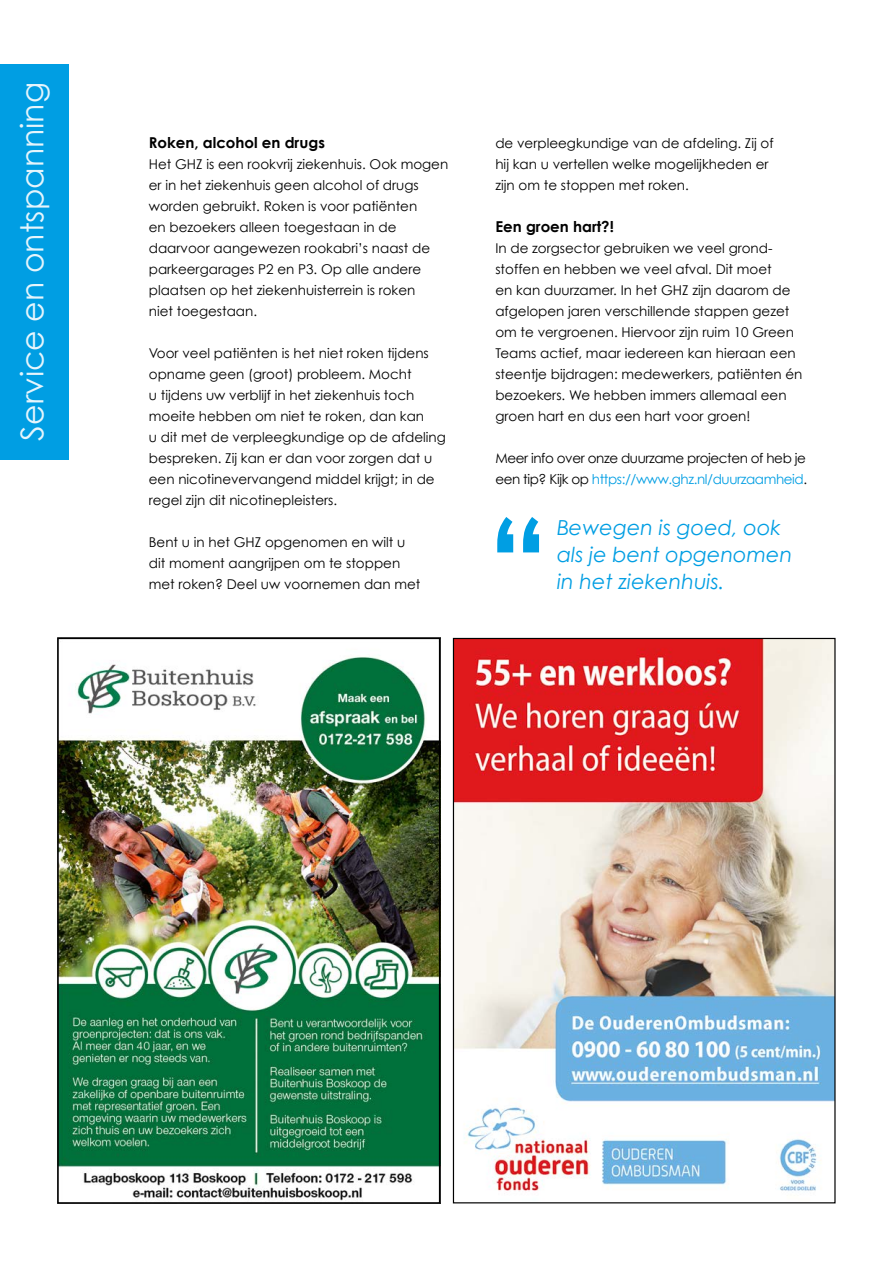
<style>
.page{position:relative;width:893px;height:1263px;background:#fff}
.page>*{position:absolute;margin:0;border:0;box-sizing:border-box;transform-origin:0 0}
.t1{font:700 129.6px "Century Gothic";color:#009ee3}
.t2{font:31.5px "Century Gothic";color:#fff}
.t3{font:italic 20.7px/27px "Century Gothic";color:#009ee3}
.t4{font:700 15px "Century Gothic";color:#000}
.t5{font:13.5px/21px "Century Gothic";color:#000}
.t6{font:13.5px/21px "Century Gothic";letter-spacing:-.03em;color:#000}
.s1{color:#009ee3}
</style>
<div class="page">
<div style="left:0;top:64px;width:68px;height:395px;background:#009ee3"></div>
<img style="left:59px;top:657px;width:379px;height:544px">
<img style="left:455px;top:640px;width:379px;height:551px">
<h2 class="t2" style="left:13px;top:441px;width:360px;rotate:-90deg">Service en ontspanning</h2>
<p class="t4" style="left:149px;top:133px;width:178px">Roken, alcohol en drugs</p>
<p class="t5" style="left:149px;top:153px;width:301px">Het GHZ is een rookvrij ziekenhuis. Ook mogen er in het ziekenhuis geen alcohol of drugs worden gebruikt. Roken is voor patiënten<br>en bezoekers alleen toegestaan in de daarvoor aangewezen rookabri’s naast de parkeergarages P2 en P3. Op alle andere plaatsen op het ziekenhuisterrein is roken<br>niet toegestaan.</p>
<p class="t5" style="left:149px;top:342px;width:299px">Voor veel patiënten is het niet roken tijdens opname geen (groot) probleem. Mocht<br>u tijdens uw verblijf in het ziekenhuis toch moeite hebben om niet te roken, dan kan<br>u dit met de verpleegkundige op de afdeling bespreken. Zij kan er dan voor zorgen dat u een nicotinevervangend middel krijgt; in de regel zijn dit nicotinepleisters.</p>
<p class="t5" style="left:149px;top:531px;width:273px">Bent u in het GHZ opgenomen en wilt u dit moment aangrijpen om te stoppen met roken? Deel uw voornemen dan met</p>
<p class="t5" style="left:495px;top:132px;width:280px">de verpleegkundige van de afdeling. Zij of hij kan u vertellen welke mogelijkheden er zijn om te stoppen met roken.</p>
<p class="t4" style="left:495px;top:217px;width:120px">Een groen hart?!</p>
<p class="t5" style="left:495px;top:237px;width:309px">In de zorgsector gebruiken we veel grond&shy;stoffen en hebben we veel afval. Dit moet<br>en kan duurzamer. In het GHZ zijn daarom de afgelopen jaren verschillende stappen gezet om te vergroenen. Hiervoor zijn ruim 10 Green Teams actief, maar iedereen kan hieraan een steentje bijdragen: medewerkers, patiënten én bezoekers. We hebben immers allemaal een groen hart en dus een hart voor groen!</p>
<p class="t6" style="left:495px;top:447px;width:313px">Meer info over onze duurzame projecten of heb je een tip? Kijk op <span class="s1">https://www.ghz.nl/duurzaamheid</span>.</p>
<h3 class="t3" style="left:557px;top:514px;width:237px">Bewegen is goed, ook als je bent opgenomen</h3>
<h1 class="t1" style="left:487px;top:484px;width:64px">“</h1>
<h3 class="t3" style="left:557px;top:568px;width:169px">in het ziekenhuis.</h3>
</div>
